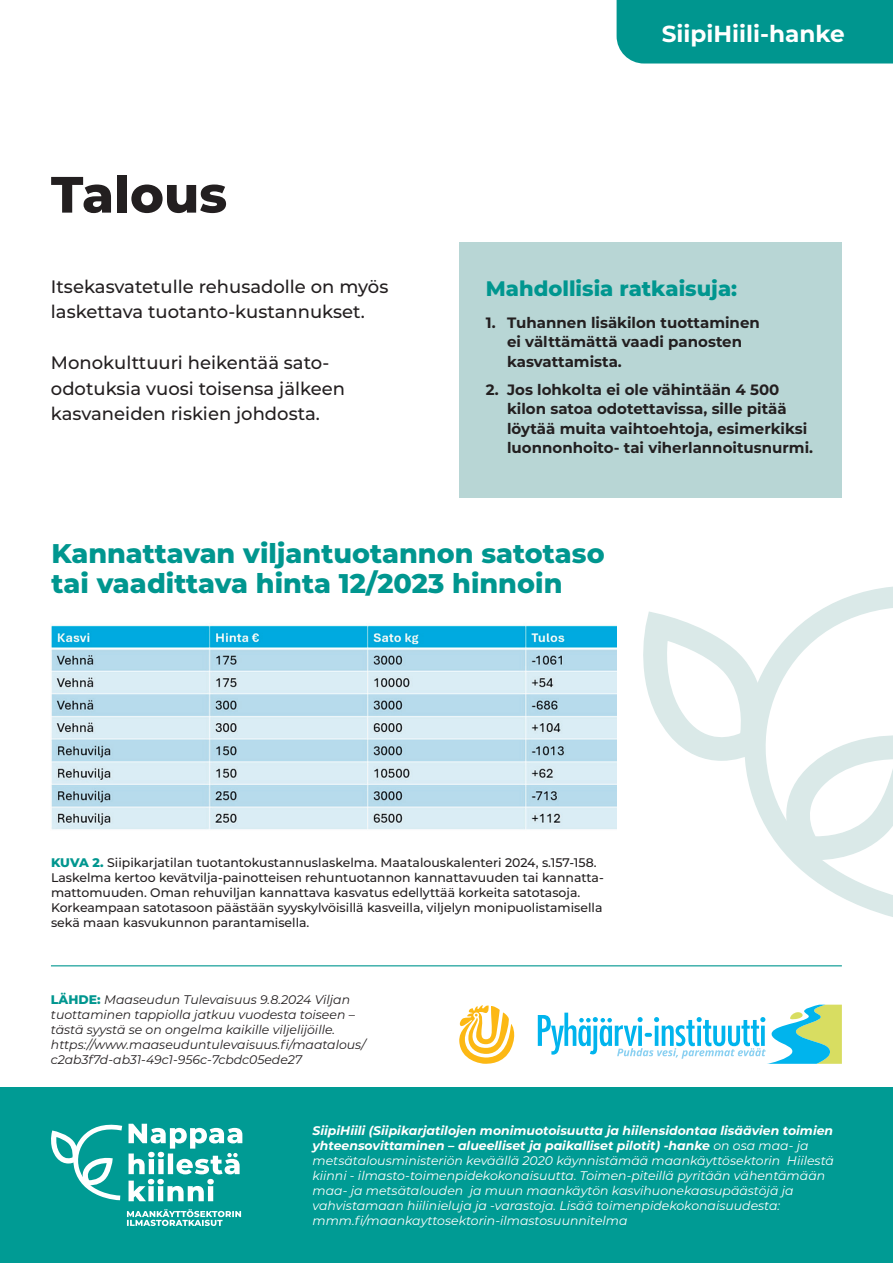
<style>
.page{position:relative;width:893px;height:1263px;background:#fff}
.page>*{position:absolute;margin:0;border:0;box-sizing:border-box;transform-origin:0 0}
.t1{font:800 51px "Montserrat";color:#231f20}
.t2{font:800 27px/30.6px "Montserrat";color:#00968f}
.t3{font:700 23.25px "Montserrat";color:#fff}
.t4{font:800 21px "Montserrat";color:#00968f}
.t5{font:500 18px/25.5px "Montserrat";color:#231f20}
.t6{font:700 15px/19.5px "Montserrat";color:#231f20}
.t7{font:italic 12.45px/15px "Montserrat";color:#fff}
.t8{font:500 12.45px/15px "Montserrat";color:#231f20}
.t9{font:italic 12.45px/15px "Montserrat";color:#231f20}
.s1{font-weight:800;color:#00968f}
.s2{font-weight:800;font-style:normal;color:#00968f}
.s3{font-weight:700}
</style>
<div class="page">
<svg style="left:794px;top:586px;width:99px;height:331px"></svg>
<svg style="left:643px;top:611px;width:250px;height:252px"></svg>
<div style="left:459px;top:242px;width:383px;height:255px;background:#b8d6d5"></div>
<svg style="left:459px;top:1005px;width:383px;height:59px"></svg>
<hr style="left:51px;top:965px;width:791px;height:1px;background:#00968f">
<div style="left:617px;top:0;width:276px;height:64px;background:#00968f"></div>
<div style="left:0;top:1087px;width:893px;height:176px;background:#009b94"></div>
<img style="left:51px;top:625px;width:565px;height:205px">
<svg style="left:129px;top:1124px;width:113px;height:77px"></svg>
<svg style="left:51px;top:1124px;width:71px;height:76px"></svg>
<svg style="left:127px;top:1209px;width:114px;height:17px"></svg>
<h1 class="t1" style="left:51px;top:157px;width:178px">Talous</h1>
<h3 class="t5" style="left:51px;top:273px;width:339px">Itsekasvatetulle rehusadolle on myös laskettava tuotanto-kustannukset.</h3>
<h3 class="t5" style="left:51px;top:349px;width:296px">Monokulttuuri heikentää sato&shy;odotuksia vuosi toisensa jälkeen kasvaneiden riskien johdosta.</h3>
<h3 class="t3" style="left:662px;top:17px;width:185px">SiipiHiili-hanke</h3>
<h3 class="t4" style="left:486px;top:273px;width:253px">Mahdollisia ratkaisuja:</h3>
<p class="t6" style="left:507px;top:312px;width:254px;text-indent:-21px">1. Tuhannen lisäkilon tuottaminen ei välttämättä vaadi panosten kasvattamista.</p>
<p class="t6" style="left:507px;top:379px;width:308px;text-indent:-21px">2. Jos lohkolta ei ole vähintään 4 500 kilon satoa odotettavissa, sille pitää löytää muita vaihtoehtoja, esimerkiksi luonnonhoito- tai viherlannoitusnurmi.</p>
<h2 class="t2" style="left:51px;top:536px;width:555px">Kannattavan viljantuotannon satotaso tai vaadittava hinta 12/2023 hinnoin</h2>
<p class="t8" style="left:51px;top:854px;width:554px"><span class="s1">KUVA 2.</span> Siipikarjatilan tuotantokustannuslaskelma. Maatalouskalenteri 2024, s.157-158.<br>Laskelma kertoo kevätvilja-painotteisen rehuntuotannon kannattavuuden tai kannatta&shy;mattomuuden. Oman rehuviljan kannattava kasvatus edellyttää korkeita satotasoja.<br>Korkeampaan satotasoon päästään syyskylvöisillä kasveilla, viljelyn monipuolistamisella sekä maan kasvukunnon parantamisella.</p>
<p class="t9" style="left:51px;top:991px;width:316px"><span class="s2">LÄHDE:</span> Maaseudun Tulevaisuus 9.8.2024 Viljan tuottaminen tappiolla jatkuu vuodesta toiseen – tästä syystä se on ongelma kaikille viljelijöille. https://www.maaseuduntulevaisuus.fi/maatalous/ c2ab3f7d-ab31-49c1-956c-7cbdc05ede27</p>
<p class="t7" style="left:313px;top:1122px;width:523px"><span class="s3">SiipiHiili (Siipikarjatilojen monimuotoisuutta ja hiilensidontaa lisäävien toimien yhteensovittaminen – alueelliset ja paikalliset pilotit) -hanke</span> on osa maa- ja metsätalousministeriön keväällä 2020 käynnistämää maankäyttösektorin Hiilestä kiinni - ilmasto-toimenpidekokonaisuutta. Toimen-piteillä pyritään vähentämään maa- ja metsätalouden ja muun maankäytön kasvihuonekaasupäästöjä ja vahvistamaan hiilinieluja ja -varastoja. Lisää toimenpidekokonaisuudesta: mmm.fi/maankayttosektorin-ilmastosuunnitelma</p>
</div>
